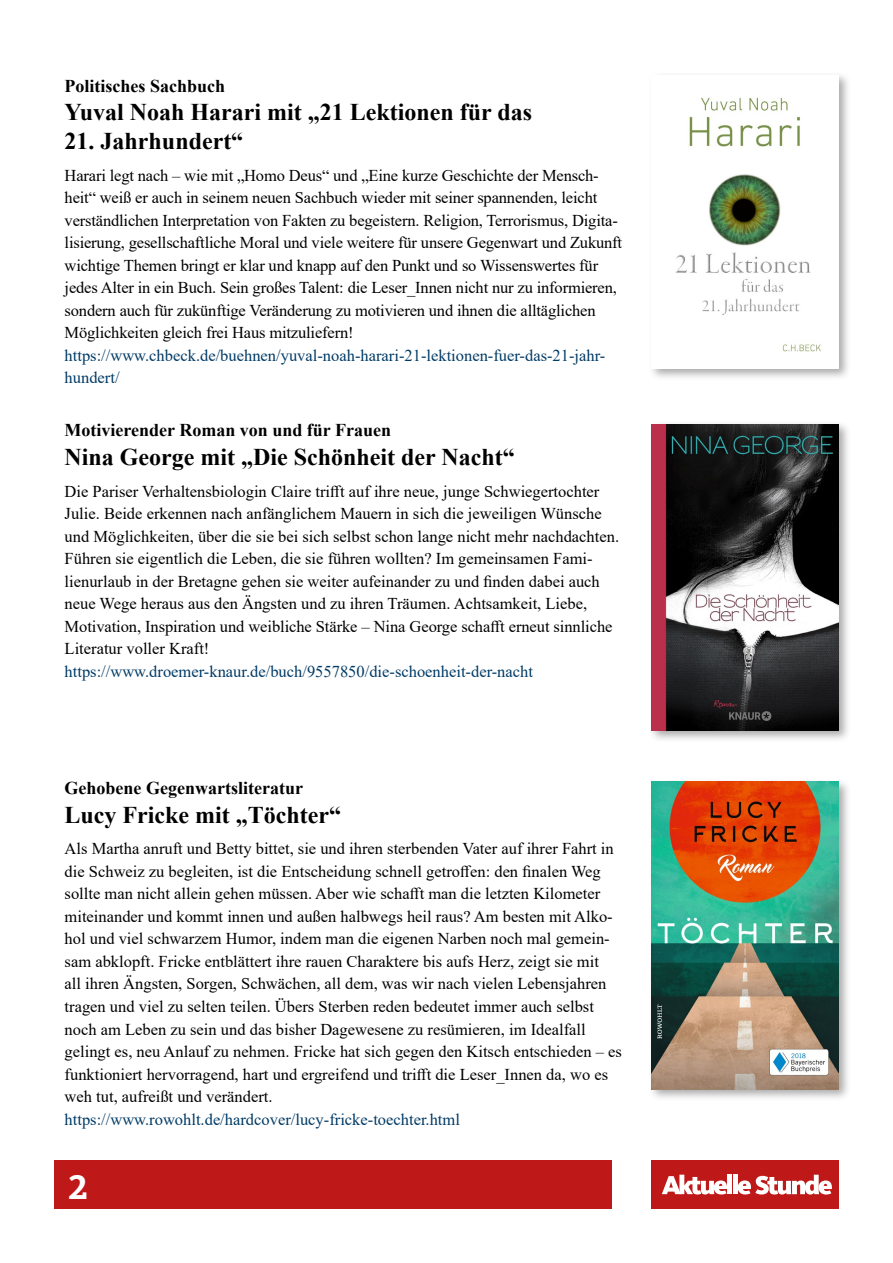
<style>
.page{position:relative;width:893px;height:1263px;background:#fff}
.page>*{position:absolute;margin:0;border:0;box-sizing:border-box;transform-origin:0 0}
.t1{font:35.7px "WDR Slab Bold VZ";color:#fff}
.t2{font:700 24px "Times New Roman";color:#000}
.t3{font:700 18px "Times New Roman";color:#000}
.t4{font:16.5px/22.5px "Times New Roman";color:#000}
.t5{font:16.5px/22.5px "Times New Roman";color:#003b66}
</style>
<div class="page">
<div style="left:54px;top:1161px;width:557px;height:48px;background:#be1818"></div>
<div style="left:648px;top:71px;width:203px;height:310px;background:#000;opacity:.34"></div>
<img style="left:652px;top:75px;width:187px;height:294px">
<div style="left:648px;top:420px;width:203px;height:323px;background:#000;opacity:.34"></div>
<img style="left:652px;top:424px;width:187px;height:306px">
<div style="left:648px;top:778px;width:203px;height:323px;background:#000;opacity:.34"></div>
<img style="left:652px;top:782px;width:187px;height:307px">
<div style="left:652px;top:1161px;width:187px;height:48px;background:#be1818"></div>
<svg style="left:662px;top:1175px;width:65px;height:19px"></svg>
<div style="left:727px;top:1175px;width:5px;height:19px;background:#fff"></div>
<div style="left:733px;top:1175px;width:5px;height:19px;background:#fff"></div>
<svg style="left:738px;top:1175px;width:94px;height:19px"></svg>
<p class="t3" style="left:65px;top:73px;width:162px">Politisches Sachbuch</p>
<h2 class="t2" style="left:65px;top:95px;width:469px">Yuval Noah Harari mit „21 Lektionen für das</h2>
<h2 class="t2" style="left:65px;top:124px;width:180px">21. Jahrhundert“</h2>
<p class="t4" style="left:65px;top:163px;width:559px">Harari legt nach – wie mit „Homo Deus“ und „Eine kurze Geschichte der Mensch&shy;heit“ weiß er auch in seinem neuen Sachbuch wieder mit seiner spannenden, leicht verständlichen Interpretation von Fakten zu begeistern. Religion, Terrorismus, Digita&shy;lisierung, gesellschaftliche Moral und viele weitere für unsere Gegenwart und Zukunft wichtige Themen bringt er klar und knapp auf den Punkt und so Wissenswertes für jedes Alter in ein Buch. Sein großes Talent: die Leser_Innen nicht nur zu informieren, sondern auch für zukünftige Veränderung zu motivieren und ihnen die alltäglichen Möglichkeiten gleich frei Haus mitzuliefern!</p>
<p class="t5" style="left:65px;top:343px;width:542px">https://www.chbeck.de/buehnen/yuval-noah-harari-21-lektionen-fuer-das-21-jahr&shy;hundert/</p>
<p class="t3" style="left:65px;top:417px;width:328px">Motivierender Roman von und für Frauen</p>
<h2 class="t2" style="left:65px;top:440px;width:452px">Nina George mit „Die Schönheit der Nacht“</h2>
<p class="t4" style="left:65px;top:479px;width:556px">Die Pariser Verhaltensbiologin Claire trifft auf ihre neue, junge Schwiegertochter Julie. Beide erkennen nach anfänglichem Mauern in sich die jeweiligen Wünsche und Möglichkeiten, über die sie bei sich selbst schon lange nicht mehr nachdachten.<br>Führen sie eigentlich die Leben, die sie führen wollten? Im gemeinsamen Fami&shy;lienurlaub in der Bretagne gehen sie weiter aufeinander zu und finden dabei auch neue Wege heraus aus den Ängsten und zu ihren Träumen. Achtsamkeit, Liebe, Motivation, Inspiration und weibliche Stärke – Nina George schafft erneut sinnliche Literatur voller Kraft!</p>
<p class="t5" style="left:65px;top:659px;width:470px">https://www.droemer-knaur.de/buch/9557850/die-schoenheit-der-nacht</p>
<p class="t3" style="left:65px;top:775px;width:240px">Gehobene Gegenwartsliteratur</p>
<h2 class="t2" style="left:65px;top:797px;width:278px">Lucy Fricke mit „Töchter“</h2>
<p class="t4" style="left:65px;top:837px;width:559px">Als Martha anruft und Betty bittet, sie und ihren sterbenden Vater auf ihrer Fahrt in die Schweiz zu begleiten, ist die Entscheidung schnell getroffen: den finalen Weg sollte man nicht allein gehen müssen. Aber wie schafft man die letzten Kilometer miteinander und kommt innen und außen halbwegs heil raus? Am besten mit Alko&shy;hol und viel schwarzem Humor, indem man die eigenen Narben noch mal gemein&shy;sam abklopft. Fricke entblättert ihre rauen Charaktere bis aufs Herz, zeigt sie mit<br>all ihren Ängsten, Sorgen, Schwächen, all dem, was wir nach vielen Lebensjahren tragen und viel zu selten teilen. Übers Sterben reden bedeutet immer auch selbst noch am Leben zu sein und das bisher Dagewesene zu resümieren, im Idealfall gelingt es, neu Anlauf zu nehmen. Fricke hat sich gegen den Kitsch entschieden – es funktioniert hervorragend, hart und ergreifend und trifft die Leser_Innen da, wo es weh tut, aufreißt und verändert.</p>
<p class="t5" style="left:65px;top:1107px;width:397px">https://www.rowohlt.de/hardcover/lucy-fricke-toechter.html</p>
<h1 class="t1" style="left:68px;top:1165px;width:21px">2</h1>
</div>
